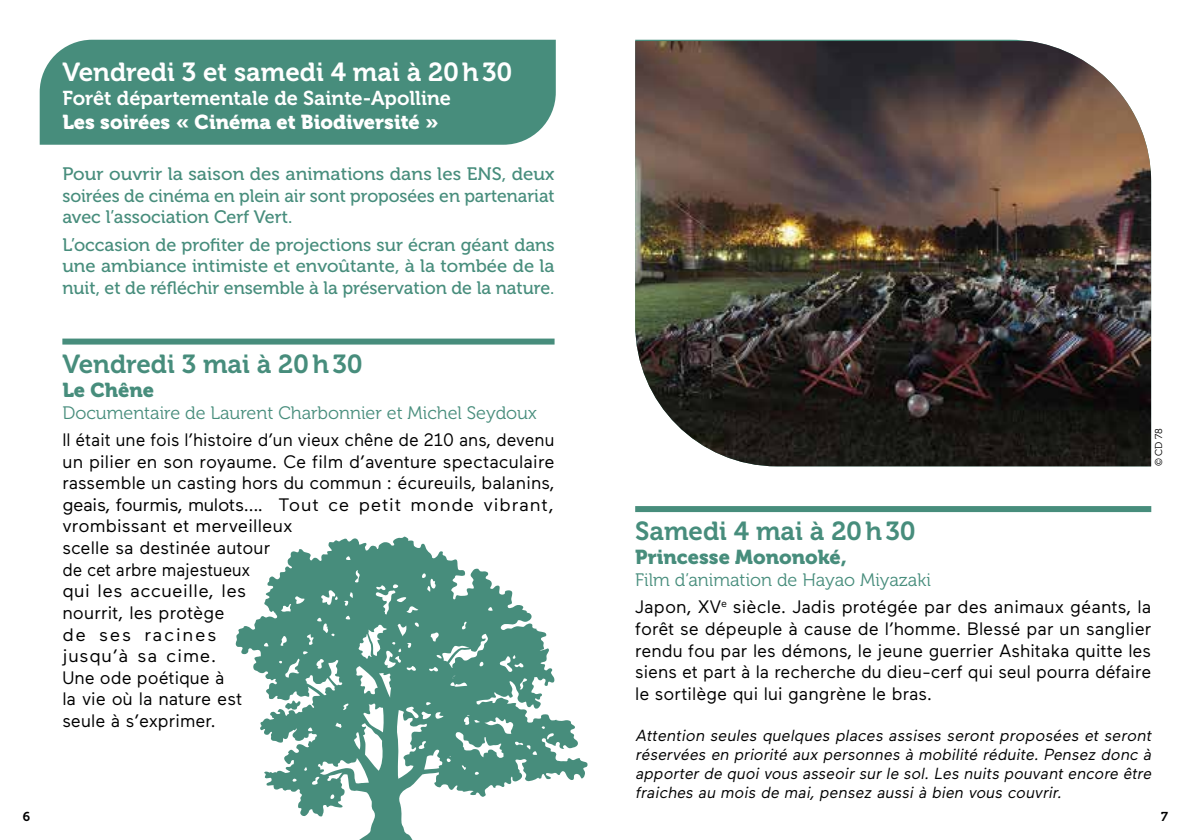
<style>
.page{position:relative;width:1191px;height:840px;background:#fff}
.page>*{position:absolute;margin:0;border:0;box-sizing:border-box;transform-origin:0 0}
.t1{font:26px "Museo 700";color:#478d7c}
.t2{font:26px "Museo 700";color:#fff}
.t3{font:20px "Museo 700";color:#fff}
.t4{font:20px "Museo 900";color:#fff}
.t5{font:20px "Museo 900";color:#478d7c}
.t6{font:18px/21.6px "Maax";color:#000}
.t7{font:18px/21.6px "Museo 500";color:#478d7c;text-align:justify}
.t8{font:18px/21.6px "Museo 500";color:#478d7c;text-align:justify;scale:1.04 1}
.t9{font:18px "Museo 300";color:#478d7c}
.t10{font:italic 16px/19.2px "Maax";color:#000;text-align:justify}
.t11{font:12.8px "Museo 700";color:#000}
.t12{font:10px "Museo 300";color:#000}
</style>
<div class="page">
<img style="left:635px;top:41px;width:516px;height:425px">
<div style="left:40px;top:40px;width:516px;height:105px;background:#478d7c"></div>
<div style="left:62px;top:338px;width:492px;height:6px;background:#478d7c"></div>
<div style="left:635px;top:506px;width:516px;height:6px;background:#478d7c"></div>
<svg style="left:235px;top:536px;width:352px;height:303px;fill:#478d7c"></svg>
<h1 class="t2" style="left:62px;top:57px;width:452px">Vendredi 3 et samedi 4 mai à 20h30</h1>
<p class="t3" style="left:62px;top:87px;width:390px">Forêt départementale de Sainte-Apolline</p>
<p class="t4" style="left:62px;top:110px;width:378px">Les soirées « Cinéma et Biodiversité »</p>
<p class="t8" style="left:62px;top:163px;width:475px">Pour ouvrir la saison des animations dans les ENS, deux soirées de cinéma en plein air sont proposées en partenariat avec l’association Cerf Vert.</p>
<p class="t7" style="left:62px;top:234px;width:494px">L’occasion de profiter de projections sur écran géant dans une ambiance intimiste et envoûtante, à la tombée de la nuit, et de réfléchir ensemble à la préservation de la nature.</p>
<h1 class="t1" style="left:62px;top:349px;width:302px">Vendredi 3 mai à 20h30</h1>
<p class="t5" style="left:62px;top:378px;width:93px">Le Chêne</p>
<p class="t9" style="left:62px;top:402px;width:476px">Documentaire de Laurent Charbonnier et Michel Seydoux</p>
<p class="t6" style="left:62px;top:429px;width:494px">Il était une fois l’histoire d’un vieux chêne de 210 ans, devenu un pilier en son royaume. Ce film d’aventure spectaculaire rassemble un casting hors du commun : écureuils, balanins, geais, fourmis, mulots…. Tout ce petit monde vibrant, vrombissant et merveilleux<br>scelle sa destinée autour<br>de cet arbre majestueux<br>qui les accueille, les<br>nourrit, les protège<br>de ses racines<br>jusqu’à sa cime.<br>Une ode poétique à<br>la vie où la nature est<br>seule à s’exprimer.</p>
<p class="t12" style="left:1153px;top:466px;width:40px;rotate:-90deg">© CD 78</p>
<h1 class="t1" style="left:635px;top:516px;width:282px">Samedi 4 mai à 20h30</h1>
<p class="t5" style="left:635px;top:545px;width:213px">Princesse Mononoké,</p>
<p class="t9" style="left:635px;top:570px;width:297px">Film d’animation de Hayao Miyazaki</p>
<p class="t6" style="left:635px;top:596px;width:518px;text-align:justify">Japon, XV<sup>e</sup> siècle. Jadis protégée par des animaux géants, la forêt se dépeuple à cause de l’homme. Blessé par un sanglier rendu fou par les démons, le jeune guerrier Ashitaka quitte les siens et part à la recherche du dieu-cerf qui seul pourra défaire le sortilège qui lui gangrène le bras.</p>
<p class="t10" style="left:635px;top:725px;width:521px">Attention seules quelques places assises seront proposées et seront réservées en priorité aux personnes à mobilité réduite. Pensez donc à apporter de quoi vous asseoir sur le sol. Les nuits pouvant encore être fraiches au mois de mai, pensez aussi à bien vous couvrir.</p>
<p class="t11" style="left:23px;top:808px;width:9px">6</p>
<p class="t11" style="left:1161px;top:808px;width:8px">7</p>
</div>
